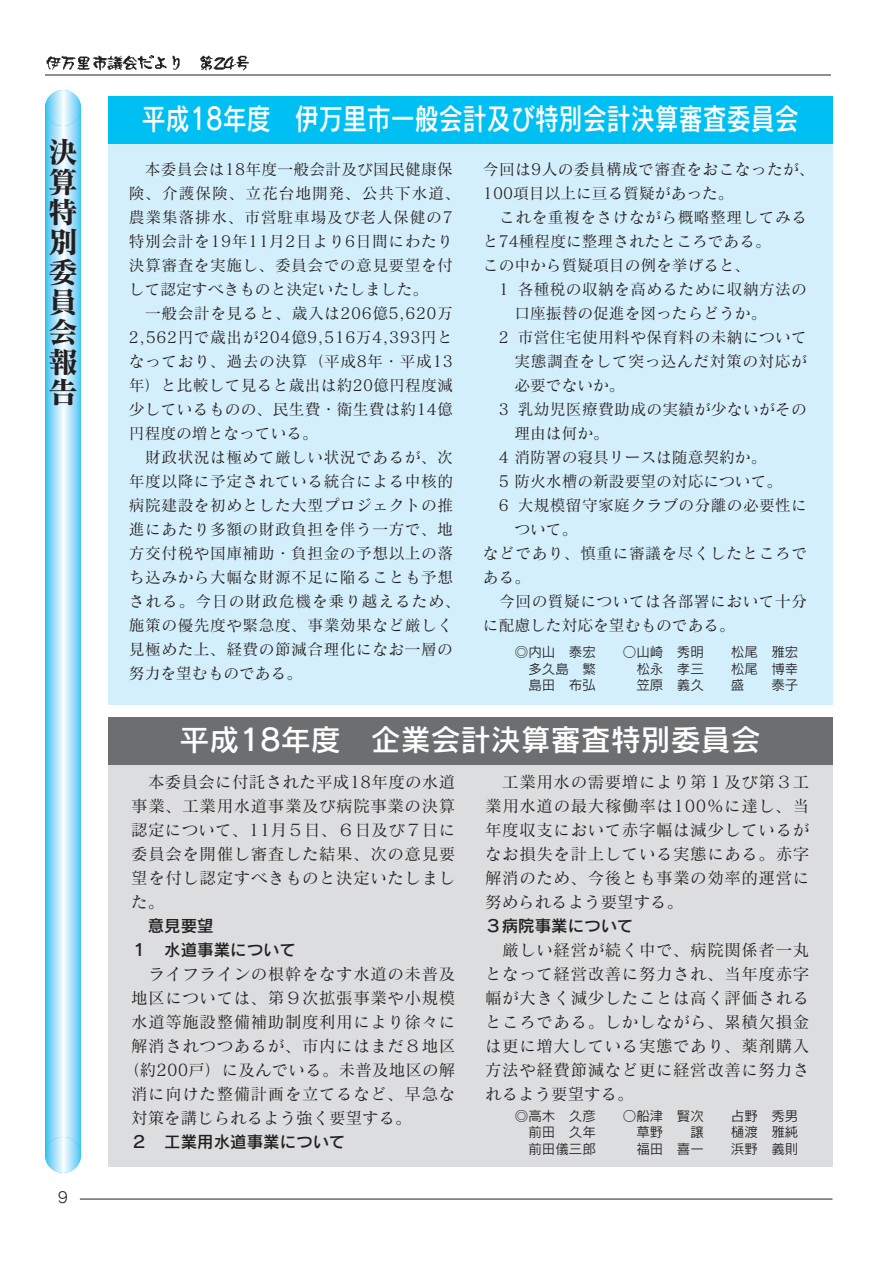
<style>
.page{position:relative;width:894px;height:1263px;background:#fff}
.page>*{position:absolute;margin:0;border:0;box-sizing:border-box;transform-origin:0 0}
.t1{font:30px "Rodin CID DB";color:#fff;scale:.8 1}
.t2{font:30px "Rodin CID DB";color:#fff}
.t3{font:30px/30px "Matisse CID B";color:#231f20;text-align:justify}
.t4{font:16.5px/24px "Matisse CID M";letter-spacing:.035em;color:#231f20;text-align:justify}
.t5{font:16.5px/24px "Rodin CID DB";color:#231f20}
.t6{font:16.5px "Matisse CID M";letter-spacing:.01em;color:#231f20}
.t7{font:16.5px "Matisse CID M";color:#231f20}
.t8{font:15.75px/24px "Matisse CID M";letter-spacing:.03em;color:#231f20}
.t9{font:15.75px/24px "Matisse CID M";color:#231f20}
.t10{font:15px "Rodin CID M";color:#231f20}
.t11{font:13.5px "Rodin CID M";color:#231f20}
</style>
<div class="page">
<hr style="left:80px;top:1199px;width:752px;height:1px;background:#231f20">
<hr style="left:45px;top:75px;width:786px;height:1px;background:#231f20">
<img style="left:46px;top:56px;width:14px;height:14px">
<img style="left:60px;top:56px;width:15px;height:14px">
<img style="left:75px;top:56px;width:31px;height:15px">
<img style="left:106px;top:56px;width:30px;height:14px">
<img style="left:136px;top:56px;width:44px;height:14px">
<img style="left:200px;top:56px;width:13px;height:15px">
<img style="left:213px;top:56px;width:21px;height:14px">
<img style="left:234px;top:56px;width:15px;height:15px">
<svg style="left:45px;top:112px;width:36px;height:1039px;background:#a1dff9"></svg>
<svg style="left:45px;top:90px;width:36px;height:36px"></svg>
<svg style="left:45px;top:1137px;width:36px;height:36px"></svg>
<div style="left:108px;top:96px;width:724px;height:608px;background:#d4effc"></div>
<div style="left:108px;top:96px;width:724px;height:48px;background:#00c0f3"></div>
<div style="left:108px;top:718px;width:724px;height:449px;background:#dcddde"></div>
<div style="left:108px;top:717px;width:724px;height:48px;background:#6c6e70"></div>
<h1 class="t3" style="left:48px;top:141px;width:31px">決算特別委員会報告</h1>
<p class="t10" style="left:58px;top:1191px;width:12px">9</p>
<h1 class="t1" style="left:142px;top:108px;width:823px">平成18年度 伊万里市一般会計及び特別会計決算審査委員会</h1>
<p class="t8" style="left:129px;top:159px;width:333px;text-indent:16px">本委員会は18年度一般会計及び国民健康保険、介護保険、立花台地開発、公共下水道、農業集落排水、市営駐車場及び老人保健の7特別会計を19年11月2日より6日間にわたり決算審査を実施し、委員会での意見要望を付して認定すべきものと決定いたしました。</p>
<p class="t8" style="left:129px;top:303px;width:326px;text-align:justify;text-indent:16px">一般会計を見ると、歳入は206億5,620万2,562円で歳出が204億9,516万4,393円となっており、過去の決算（平成8年・平成13年）と比較して見ると歳出は約20億円程度減少しているものの、民生費・衛生費は約14億円程度の増となっている。</p>
<p class="t8" style="left:129px;top:447px;width:333px;text-indent:16px">財政状況は極めて厳しい状況であるが、次年度以降に予定されている統合による中核的病院建設を初めとした大型プロジェクトの推進にあたり多額の財政負担を伴う一方で、地方交付税や国庫補助・負担金の予想以上の落ち込みから大幅な財源不足に陥ることも予想される。今日の財政危機を乗り越えるため、施策の優先度や緊急度、事業効果など厳しく見極めた上、経費の節減合理化になお一層の努力を望むものである。</p>
<p class="t8" style="left:483px;top:159px;width:333px">今回は9人の委員構成で審査をおこなったが、<br>100項目以上に亘る質疑があった。</p>
<p class="t9" style="left:483px;top:207px;width:326px;text-indent:16px">これを重複をさけながら概略整理してみると74種程度に整理されたところである。<br>この中から質疑項目の例を挙げると、</p>
<p class="t8" style="left:499px;top:279px;width:310px">1 各種税の収納を高めるために収納方法の</p>
<p class="t9" style="left:514px;top:303px;width:253px">口座振替の促進を図ったらどうか。</p>
<p class="t8" style="left:499px;top:327px;width:310px">2 市営住宅使用料や保育料の未納について</p>
<p class="t8" style="left:514px;top:351px;width:294px">実態調査をして突っ込んだ対策の対応が</p>
<p class="t8" style="left:514px;top:375px;width:112px">必要でないか。</p>
<p class="t8" style="left:499px;top:399px;width:310px">3 乳幼児医療費助成の実績が少ないがその</p>
<p class="t8" style="left:514px;top:423px;width:96px">理由は何か。</p>
<p class="t9" style="left:499px;top:447px;width:269px">4 消防署の寝具リースは随意契約か。</p>
<p class="t9" style="left:499px;top:471px;width:285px">5 防火水槽の新設要望の対応について。</p>
<p class="t8" style="left:499px;top:495px;width:310px">6 大規模留守家庭クラブの分離の必要性に</p>
<p class="t8" style="left:514px;top:519px;width:64px">ついて。</p>
<p class="t8" style="left:483px;top:543px;width:326px">などであり、慎重に審議を尽くしたところで</p>
<p class="t8" style="left:483px;top:567px;width:49px">ある。</p>
<p class="t8" style="left:499px;top:591px;width:309px">今回の質疑については各部署において十分</p>
<p class="t9" style="left:483px;top:615px;width:253px">に配慮した対応を望むものである。</p>
<p class="t11" style="left:515px;top:647px;width:82px">◎内山 泰宏</p>
<p class="t11" style="left:623px;top:647px;width:82px">○山崎 秀明</p>
<p class="t11" style="left:731px;top:647px;width:69px">松尾 雅宏</p>
<p class="t11" style="left:528px;top:664px;width:69px">多久島 繁</p>
<p class="t11" style="left:636px;top:664px;width:69px">松永 孝三</p>
<p class="t11" style="left:731px;top:664px;width:69px">松尾 博幸</p>
<p class="t11" style="left:528px;top:680px;width:69px">島田 布弘</p>
<p class="t11" style="left:636px;top:680px;width:69px">笠原 義久</p>
<p class="t11" style="left:731px;top:680px;width:15px">盛</p>
<p class="t11" style="left:771px;top:680px;width:28px">泰子</p>
<h1 class="t2" style="left:180px;top:729px;width:583px">平成18年度 企業会計決算審査特別委員会</h1>
<p class="t4" style="left:131px;top:772px;width:326px;text-indent:17px">本委員会に付託された平成18年度の水道事業、工業用水道事業及び病院事業の決算認定について、11月５日、６日及び７日に委員会を開催し審査した結果、次の意見要望を付し認定すべきものと決定いたしました。</p>
<p class="t5" style="left:131px;top:916px;width:167px;text-indent:16px">意見要望<br>１ 水道事業について</p>
<p class="t4" style="left:148px;top:964px;width:308px">ライフラインの根幹をなす水道の未普及</p>
<p class="t4" style="left:131px;top:988px;width:326px">地区については、第９次拡張事業や小規模</p>
<p class="t4" style="left:131px;top:1012px;width:326px">水道等施設整備補助制度利用により徐々に</p>
<p class="t4" style="left:131px;top:1036px;width:326px">解消されつつあるが、市内にはまだ８地区</p>
<p class="t6" style="left:123px;top:1063px;width:334px">（約200戸）に及んでいる。未普及地区の解</p>
<p class="t4" style="left:131px;top:1084px;width:326px">消に向けた整備計画を立てるなど、早急な</p>
<p class="t7" style="left:131px;top:1111px;width:282px">対策を講じられるよう強く要望する。</p>
<p class="t5" style="left:131px;top:1132px;width:216px">２ 工業用水道事業について</p>
<p class="t4" style="left:485px;top:772px;width:326px;text-indent:17px">工業用水の需要増により第１及び第３工業用水道の最大稼働率は100％に達し、当年度収支において赤字幅は減少しているがなお損失を計上している実態にある。赤字解消のため、今後とも事業の効率的運営に努められるよう要望する。</p>
<p class="t5" style="left:485px;top:916px;width:150px">３病院事業について</p>
<p class="t4" style="left:485px;top:940px;width:326px;text-indent:17px">厳しい経営が続く中で、病院関係者一丸となって経営改善に努力され、当年度赤字幅が大きく減少したことは高く評価されるところである。しかしながら、累積欠損金は更に増大している実態であり、薬剤購入方法や経費節減など更に経営改善に努力されるよう要望する。</p>
<p class="t11" style="left:515px;top:1111px;width:82px">◎高木 久彦</p>
<p class="t11" style="left:623px;top:1111px;width:82px">○船津 賢次</p>
<p class="t11" style="left:731px;top:1111px;width:69px">占野 秀男</p>
<p class="t11" style="left:528px;top:1127px;width:69px">前田 久年</p>
<p class="t11" style="left:636px;top:1127px;width:28px">草野</p>
<p class="t11" style="left:690px;top:1127px;width:15px">譲</p>
<p class="t11" style="left:731px;top:1127px;width:69px">樋渡 雅純</p>
<p class="t11" style="left:528px;top:1144px;width:69px">前田儀三郎</p>
<p class="t11" style="left:636px;top:1144px;width:69px">福田 喜一</p>
<p class="t11" style="left:731px;top:1144px;width:69px">浜野 義則</p>
</div>
